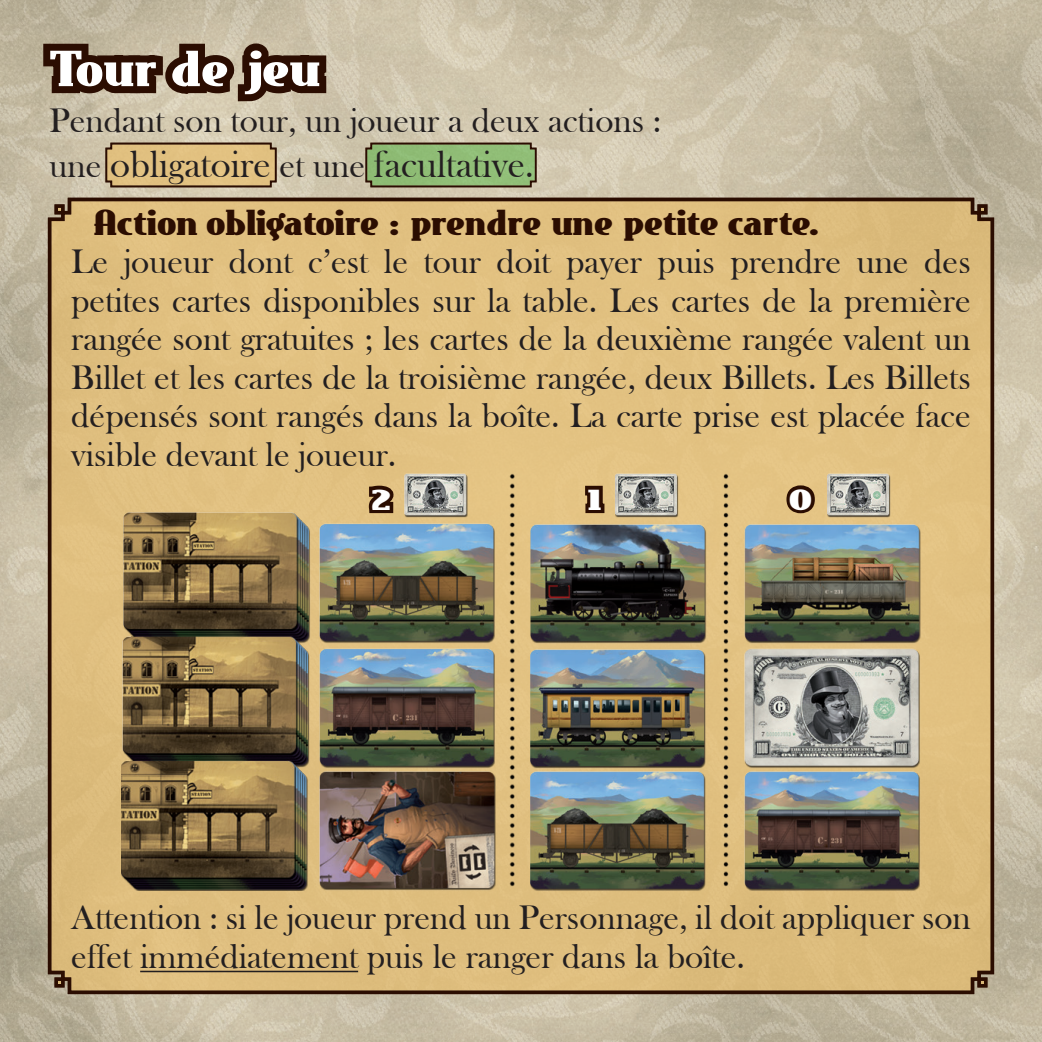
<style>
.page{position:relative;width:1042px;height:1042px;background:#fff}
.page>*{position:absolute;margin:0;border:0;box-sizing:border-box;transform-origin:0 0}
.t1{font:49px "East Market";color:#fff}
.t2{font:42px "East Market";color:#fff}
.t3{font:38.5px "Bask Old Face";color:#231f20}
.t4{font:35px/38.5px "Bask Old Face";color:#231f20;text-align:justify}
.t5{font:35px "East Market";color:#2b0d01}
.s1{font-size:35px}
</style>
<div class="page">
<img style="left:0;top:0;width:1042px;height:1042px">
<svg style="left:364px;top:142px;width:173px;height:46px;background:#88ab6c"></svg>
<svg style="left:36px;top:0;width:297px;height:192px;background:#ad9c82"></svg>
<div style="left:46px;top:196px;width:950px;height:800px;background:#e0c080"></div>
<hr style="left:140px;top:970px;width:218px;height:2px;background:#231f20">
<img style="left:122px;top:474px;width:798px;height:416px">
<svg style="left:781px;top:480px;width:39px;height:39px;background:#99794e"></svg>
<svg style="left:581px;top:482px;width:27px;height:34px"></svg>
<svg style="left:364px;top:456px;width:35px;height:60px;background:#ab8c5b"></svg>
<h1 class="t1" style="left:50px;top:41px;width:272px">Tour de jeu</h1>
<p class="t4" style="left:50px;top:102px;width:613px">Pendant son tour, un joueur a deux actions :</p>
<p class="t3" style="left:50px;top:143px;width:485px"><span class="s1">une</span> obligatoire <span class="s1">et une</span> facultative<span class="s1">.</span></p>
<p class="t5" style="left:94px;top:203px;width:726px">Action obligatoire : prendre une petite carte.</p>
<p class="t4" style="left:71px;top:243px;width:901px">Le joueur dont c’est le tour doit payer puis prendre une des petites cartes disponibles sur la table. Les cartes de la première rangée sont gratuites ; les cartes de la deuxième rangée valent un Billet et les cartes de la troisième rangée, deux Billets. Les Billets dépensés sont rangés dans la boîte. La carte prise est placée face visible devant le joueur.</p>
<p class="t2" style="left:371px;top:471px;width:21px">2</p>
<p class="t2" style="left:588px;top:471px;width:15px">1</p>
<p class="t2" style="left:789px;top:471px;width:25px">0</p>
<p class="t4" style="left:71px;top:899px;width:901px">Attention : si le joueur prend un Personnage, il doit appliquer son effet immédiatement puis le ranger dans la boîte.</p>
</div>
